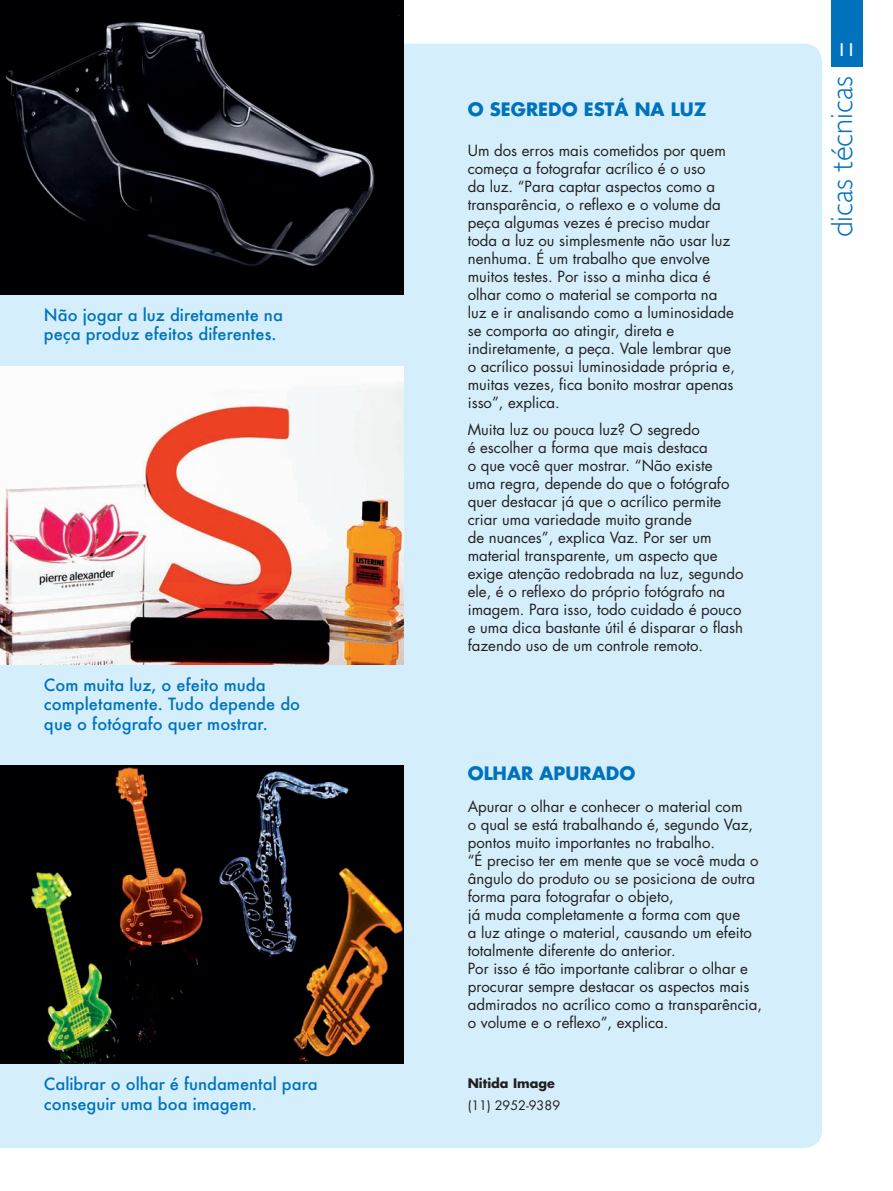
<style>
.page{position:relative;width:893px;height:1191px;background:#fff}
.page>*{position:absolute;margin:0;border:0;box-sizing:border-box;transform-origin:0 0}
.t1{font:300 30.6px "Gill Sans";color:#0072bc}
.t2{font:18.6px "Gill Sans";color:#fff}
.t3{font:700 18px "Futura";color:#0072bc}
.t4{font:500 16.5px/19.5px "Futura";color:#0072bc}
.t5{font:15px/18px "Futura";color:#231f20}
.t6{font:12.75px "Futura";color:#231f20}
.t7{font:700 12.75px "Futura";color:#231f20}
</style>
<div class="page">
<div style="left:0;top:44px;width:822px;height:1104px;background:#d4effb"></div>
<div style="left:831px;top:0;width:31px;height:67px;background:#0072bc"></div>
<img style="left:0;top:0;width:404px;height:294px">
<img style="left:0;top:765px;width:404px;height:298px">
<img style="left:0;top:366px;width:404px;height:298px">
<p class="t4" style="left:44px;top:304px;width:240px">Não jogar a luz diretamente na peça produz efeitos diferentes.</p>
<p class="t4" style="left:44px;top:674px;width:258px">Com muita luz, o efeito muda completamente. Tudo depende do que o fotógrafo quer mostrar.</p>
<p class="t4" style="left:44px;top:1074px;width:275px">Calibrar o olhar é fundamental para conseguir uma boa imagem.</p>
<p class="t3" style="left:468px;top:98px;width:240px">O SEGREDO ESTÁ NA LUZ</p>
<p class="t5" style="left:468px;top:142px;width:269px">Um dos erros mais cometidos por quem começa a fotografar acrílico é o uso<br>da luz. “Para captar aspectos como a transparência, o reflexo e o volume da peça algumas vezes é preciso mudar toda a luz ou simplesmente não usar luz nenhuma. É um trabalho que envolve muitos testes. Por isso a minha dica é olhar como o material se comporta na luz e ir analisando como a luminosidade se comporta ao atingir, direta e indiretamente, a peça. Vale lembrar que o acrílico possui luminosidade própria e, muitas vezes, fica bonito mostrar apenas isso”, explica.</p>
<p class="t5" style="left:468px;top:420px;width:277px">Muita luz ou pouca luz? O segredo<br>é escolher a forma que mais destaca<br>o que você quer mostrar. “Não existe uma regra, depende do que o fotógrafo quer destacar já que o acrílico permite criar uma variedade muito grande<br>de nuances”, explica Vaz. Por ser um material transparente, um aspecto que exige atenção redobrada na luz, segundo ele, é o reflexo do próprio fotógrafo na imagem. Para isso, todo cuidado é pouco e uma dica bastante útil é disparar o flash fazendo uso de um controle remoto.</p>
<p class="t3" style="left:468px;top:761px;width:169px">OLHAR APURADO</p>
<p class="t5" style="left:468px;top:797px;width:296px">Apurar o olhar e conhecer o material com<br>o qual se está trabalhando é, segundo Vaz, pontos muito importantes no trabalho.<br>“É preciso ter em mente que se você muda o ângulo do produto ou se posiciona de outra forma para fotografar o objeto,<br>já muda completamente a forma com que<br>a luz atinge o material, causando um efeito totalmente diferente do anterior.<br>Por isso é tão importante calibrar o olhar e procurar sempre destacar os aspectos mais admirados no acrílico como a transparência, o volume e o reflexo”, explica.</p>
<p class="t7" style="left:468px;top:1075px;width:89px">Nitida Image</p>
<p class="t6" style="left:468px;top:1097px;width:94px">(11) 2952-9389</p>
<p class="t2" style="left:837px;top:39px;width:20px">11</p>
<p class="t1" style="left:824px;top:237px;width:162px;rotate:-90deg">dicas técnicas</p>
</div>
